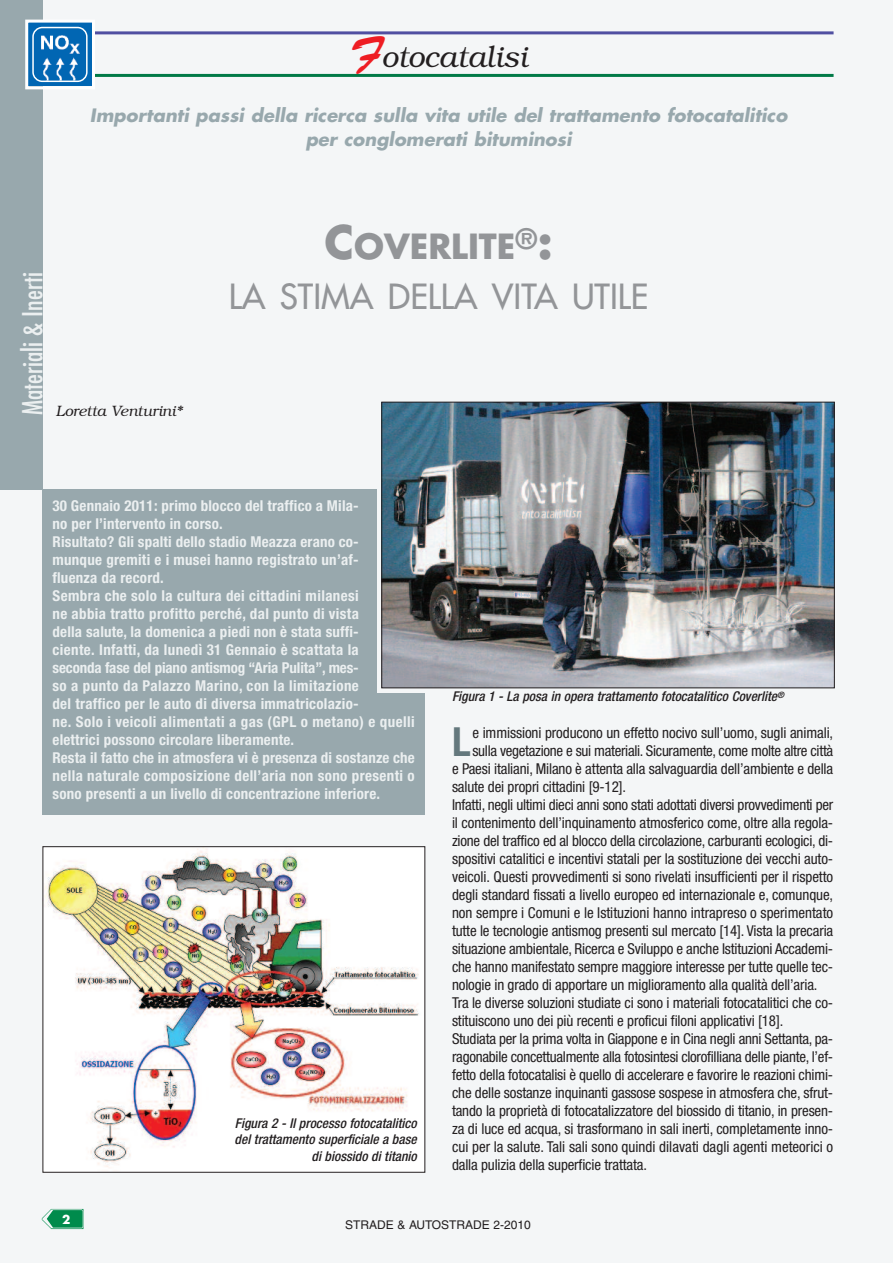
<style>
.page{position:relative;width:893px;height:1263px;background:#f4f6f7}
.page>*{position:absolute;margin:0;border:0;box-sizing:border-box;transform-origin:0 0}
.t1{font:700 condensed 40.2px "Helvetica Neue";color:#64787d}
.t2{font:33.75px/49.5px "Futura";color:#939598;text-align:center}
.t3{font:italic 300 30px "Bookman";color:#231f20}
.t4{font:condensed 27px "Futura";color:#ebeff0}
.t5{font:italic 700 18px/23.4px "Futura";color:#98a8ad;text-align:center}
.t6{font:condensed 15px "Helvetica Neue";letter-spacing:-.01em;color:#231f20}
.t7{font:700 condensed 15px/18px "Helvetica Neue";letter-spacing:.015em;color:#ebeff0}
.t8{font:italic 300 15px "Bookman";color:#231f20}
.t9{font:italic 500 condensed 13.5px/16.2px "Helvetica Neue";color:#231f20;text-align:right}
.t10{font:12px "Helvetica";color:#231f20}
.t11{font:700 12px "Futura";color:#fff}
.s1{font-family:"Brush Script";font-weight:400;font-style:normal;font-size:45px;color:#ee1d23}
.s2{font-weight:700;font-size:45px}
.s3{font-weight:700}
</style>
<div class="page">
<img style="left:42px;top:1209px;width:41px;height:20px">
<div style="left:43px;top:490px;width:382px;height:325px;background:#98a8ad"></div>
<hr style="left:44px;top:31px;width:790px;height:3px;background:#504fa1">
<hr style="left:44px;top:74px;width:790px;height:3px;background:#017a47">
<div style="left:0;top:0;width:42px;height:490px;background:#98a8ad"></div>
<div style="left:28px;top:23px;width:64px;height:63px;background:#0166b3"></div>
<div style="left:25px;top:20px;width:70px;height:69px;border:3px solid #fff"></div>
<svg style="left:32px;top:27px;width:56px;height:55px"></svg>
<svg style="left:377px;top:490px;width:453px;height:202px"></svg>
<img style="left:45px;top:848px;width:378px;height:322px">
<img style="left:383px;top:404px;width:450px;height:282px">
<div style="left:381px;top:402px;width:454px;height:286px;border:1px solid #231f20"></div>
<h3 class="t3" style="left:350px;top:40px;width:179px"><span class="s1">F</span>otocatalisi</h3>
<p class="t5" style="left:90px;top:105px;width:699px">Importanti passi della ricerca sulla vita utile del trattamento fotocatalitico per conglomerati bituminosi</p>
<h3 class="t4" style="left:20px;top:415px;width:144px;rotate:-90deg">Materiali &amp; Inerti</h3>
<p class="t8" style="left:56px;top:402px;width:128px">Loretta Venturini*</p>
<h2 class="t2" style="left:229px;top:224px;width:421px"><span class="s2">C</span><span class="s3">OVERLITE</span><sup>®</sup><span class="s2">:<br></span>LA STIMA DELLA VITA UTILE</h2>
<p class="t7" style="left:53px;top:498px;width:364px">30 Gennaio 2011: primo blocco del traffico a Mila-<br>no per l’intervento in corso.<br>Risultato? Gli spalti dello stadio Meazza erano co-<br>munque gremiti e i musei hanno registrato un’af-<br>fluenza da record.<br>Sembra che solo la cultura dei cittadini milanesi<br>ne abbia tratto profitto perché, dal punto di vista<br>della salute, la domenica a piedi non è stata suffi-<br>ciente. Infatti, da lunedì 31 Gennaio è scattata la<br>seconda fase del piano antismog “Aria Pulita”, mes-<br>so a punto da Palazzo Marino, con la limitazione<br>del traffico per le auto di diversa immatricolazio-<br>ne. Solo i veicoli alimentati a gas (GPL o metano) e quelli elettrici possono circolare liberamente.<br>Resta il fatto che in atmosfera vi è presenza di sostanze che nella naturale composizione dell’aria non sono presenti o sono presenti a un livello di concentrazione inferiore.</p>
<p class="t9" style="left:235px;top:1116px;width:184px">Figura 2 - Il processo fotocatalitico del trattamento superficiale a base di biossido di titanio</p>
<p class="t9" style="left:452px;top:690px;width:334px">Figura 1 - La posa in opera trattamento fotocatalitico Coverlite<sup>®</sup></p>
<h1 class="t1" style="left:452px;top:727px;width:20px">L</h1>
<p class="t6" style="left:472px;top:727px;width:362px">e immissioni producono un effetto nocivo sull’uomo, sugli animali,</p>
<p class="t6" style="left:472px;top:745px;width:362px">sulla vegetazione e sui materiali. Sicuramente, come molte altre città</p>
<p class="t6" style="left:452px;top:763px;width:383px">e Paesi italiani, Milano è attenta alla salvaguardia dell’ambiente e della</p>
<p class="t6" style="left:452px;top:781px;width:176px">salute dei propri cittadini [9-12].</p>
<p class="t6" style="left:452px;top:799px;width:383px">Infatti, negli ultimi dieci anni sono stati adottati diversi provvedimenti per</p>
<p class="t6" style="left:452px;top:817px;width:383px">il contenimento dell’inquinamento atmosferico come, oltre alla regola-</p>
<p class="t6" style="left:452px;top:835px;width:383px">zione del traffico ed al blocco della circolazione, carburanti ecologici, di-</p>
<p class="t6" style="left:452px;top:853px;width:383px">spositivi catalitici e incentivi statali per la sostituzione dei vecchi auto-</p>
<p class="t6" style="left:452px;top:871px;width:383px">veicoli. Questi provvedimenti si sono rivelati insufficienti per il rispetto</p>
<p class="t6" style="left:452px;top:889px;width:383px">degli standard fissati a livello europeo ed internazionale e, comunque,</p>
<p class="t6" style="left:452px;top:907px;width:383px">non sempre i Comuni e le Istituzioni hanno intrapreso o sperimentato</p>
<p class="t6" style="left:452px;top:925px;width:383px">tutte le tecnologie antismog presenti sul mercato [14]. Vista la precaria</p>
<p class="t6" style="left:452px;top:943px;width:383px">situazione ambientale, Ricerca e Sviluppo e anche Istituzioni Accademi-</p>
<p class="t6" style="left:452px;top:961px;width:383px">che hanno manifestato sempre maggiore interesse per tutte quelle tec-</p>
<p class="t6" style="left:452px;top:979px;width:367px">nologie in grado di apportare un miglioramento alla qualità dell’aria.</p>
<p class="t6" style="left:452px;top:997px;width:383px">Tra le diverse soluzioni studiate ci sono i materiali fotocatalitici che co-</p>
<p class="t6" style="left:452px;top:1015px;width:333px">stituiscono uno dei più recenti e proficui filoni applicativi [18].</p>
<p class="t6" style="left:452px;top:1033px;width:383px">Studiata per la prima volta in Giappone e in Cina negli anni Settanta, pa-</p>
<p class="t6" style="left:452px;top:1051px;width:383px">ragonabile concettualmente alla fotosintesi clorofilliana delle piante, l’ef-</p>
<p class="t6" style="left:452px;top:1069px;width:383px">fetto della fotocatalisi è quello di accelerare e favorire le reazioni chimi-</p>
<p class="t6" style="left:452px;top:1087px;width:383px">che delle sostanze inquinanti gassose sospese in atmosfera che, sfrut-</p>
<p class="t6" style="left:452px;top:1105px;width:383px">tando la proprietà di fotocatalizzatore del biossido di titanio, in presen-</p>
<p class="t6" style="left:452px;top:1123px;width:383px">za di luce ed acqua, si trasformano in sali inerti, completamente inno-</p>
<p class="t6" style="left:452px;top:1141px;width:383px">cui per la salute. Tali sali sono quindi dilavati dagli agenti meteorici o</p>
<p class="t6" style="left:452px;top:1159px;width:197px">dalla pulizia della superficie trattata.</p>
<p class="t11" style="left:62px;top:1214px;width:10px">2</p>
<p class="t10" style="left:345px;top:1220px;width:187px">STRADE &amp; AUTOSTRADE 2-2010</p>
</div>
